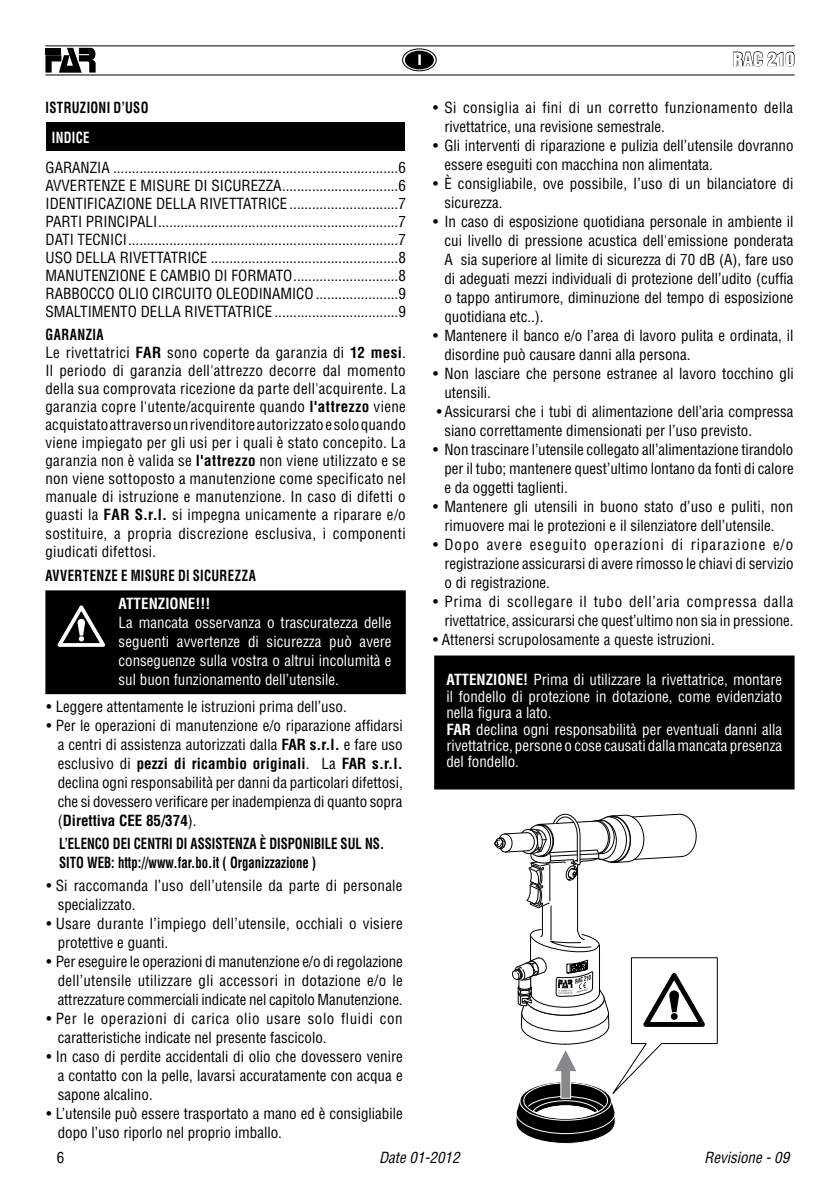
<style>
.page{position:relative;width:840px;height:1191px;background:#fff}
.page>*{position:absolute;margin:0;border:0;box-sizing:border-box;transform-origin:0 0}
.t1{font:900 condensed 18px "Helvetica LT Std";color:#fff}
.t2{font:condensed 15px/19px "Helvetica LT Std";color:#000}
.t3{font:condensed 15px/18px "Helvetica LT Std";letter-spacing:.02em;color:#000}
.t4{font:condensed 15px/16.4px "Helvetica LT Std";color:#fff;text-align:justify}
.t5{font:700 condensed 15px/19px "Helvetica LT Std";color:#000;scale:.85 1}
.t6{font:condensed 15px/19px "Helvetica LT Std";letter-spacing:.03em;color:#000}
.t7{font:700 condensed 15px "Helvetica LT Std";letter-spacing:.03em;color:#000;scale:.85 1}
.t8{font:italic condensed 15px "Helvetica LT Std";color:#000}
.t9{font:700 condensed 15px "Helvetica LT Std";letter-spacing:.025em;color:#000;scale:.85 1}
.t10{font:700 condensed 15px "Helvetica LT Std";color:#fff}
.t11{font:700 condensed 15px "Helvetica LT Std";color:#fff;scale:.85 1}
.t12{font:900 condensed 14px "Helvetica LT Std";color:#fff}
.t13{font:italic 700 condensed 6.2px "Helvetica LT Std";color:#000;scale:.75 1}
.s1{font-weight:700}
</style>
<div class="page">
<hr style="left:45px;top:45px;width:749px;height:1px;background:#000">
<hr style="left:45px;top:74px;width:749px;height:1px;background:#000">
<div style="left:406px;top:52px;width:26px;height:16px;background:#000;border-radius:50%"></div>
<div style="left:405px;top:51px;width:28px;height:18px;border:2px solid #000;border-radius:50%"></div>
<div style="left:402px;top:49px;width:34px;height:22px;border:1px solid #000;border-radius:50%"></div>
<svg style="left:732px;top:45px;width:62px;height:30px"></svg>
<svg style="left:45px;top:48px;width:51px;height:25px"></svg>
<div style="left:46px;top:123px;width:358px;height:28px;background:#000"></div>
<div style="left:46px;top:591px;width:358px;height:102px;background:#000"></div>
<div style="left:45px;top:590px;width:360px;height:104px;border:2px solid #000"></div>
<svg style="left:57px;top:605px;width:48px;height:42px"></svg>
<div style="left:435px;top:656px;width:358px;height:132px;background:#000"></div>
<div style="left:434px;top:655px;width:360px;height:134px;border:2px solid #000"></div>
<svg style="left:494px;top:813px;width:223px;height:331px"></svg>
<p class="t12" style="left:417px;top:51px;width:5px">I</p>
<p class="t1" style="left:732px;top:48px;width:63px">RAC 210</p>
<p class="t9" style="left:45px;top:98px;width:123px">ISTRUZIONI D’USO</p>
<p class="t11" style="left:52px;top:128px;width:46px">INDICE</p>
<p class="t2" style="left:45px;top:158px;width:361px;line-height:18px;text-align:justify">GARANZIA ............................................................................6<br>AVVERTENZE E MISURE DI SICUREZZA...............................6<br>IDENTIFICAZIONE DELLA RIVETTATRICE .............................7<br>PARTI PRINCIPALI................................................................7<br>DATI TECNICI........................................................................7<br>USO DELLA RIVETTATRICE ..................................................8<br>MANUTENZIONE E CAMBIO DI FORMATO............................8<br>RABBOCCO OLIO CIRCUITO OLEODINAMICO......................9<br>SMALTIMENTO DELLA RIVETTATRICE .................................9</p>
<p class="t3" style="left:45px;top:326px;width:362px"><span class="s1">GARANZIA<br></span>Le rivettatrici <span class="s1">FAR</span> sono coperte da garanzia di <span class="s1">12 mesi</span>.<br>Il periodo di garanzia dell'attrezzo decorre dal momento della sua comprovata ricezione da parte dell'acquirente. La garanzia copre l'utente/acquirente quando <span class="s1">l'attrezzo</span> viene acquistato attraverso un rivenditore autorizzato e solo quando viene impiegato per gli usi per i quali è stato concepito. La garanzia non è valida se <span class="s1">l'attrezzo</span> non viene utilizzato e se non viene sottoposto a manutenzione come specificato nel manuale di istruzione e manutenzione. In caso di difetti o guasti la <span class="s1">FAR S.r.l.</span> si impegna unicamente a riparare e/o sostituire, a propria discrezione esclusiva, i componenti giudicati difettosi.</p>
<p class="t7" style="left:45px;top:565px;width:249px">AVVERTENZE E MISURE Dl SICUREZZA</p>
<p class="t10" style="left:118px;top:594px;width:93px">ATTENZIONE!!!</p>
<p class="t4" style="left:118px;top:613px;width:274px;line-height:19px">La mancata osservanza o trascuratezza delle seguenti avvertenze di sicurezza può avere conseguenze sulla vostra o altrui incolumità e sul buon funzionamento dell’utensile.</p>
<p class="t2" style="left:46px;top:697px;width:302px">• Leggere attentamente le istruzioni prima dell’uso.</p>
<p class="t2" style="left:58px;top:716px;width:346px;text-align:justify;text-indent:-11px">• Per le operazioni di manutenzione e/o riparazione affidarsi a centri di assistenza autorizzati dalla <span class="s1">FAR s.r.l.</span> e fare uso esclusivo di <span class="s1">pezzi di ricambio originali</span>. La <span class="s1">FAR s.r.l. </span>declina ogni responsabilità per danni da particolari difettosi, che si dovessero verificare per inadempienza di quanto sopra (<span class="s1">Direttiva CEE 85/374</span>).</p>
<p class="t5" style="left:59px;top:834px;width:384px">L’ELENCO DEI CENTRI DI ASSISTENZA È DISPONIBILE SUL NS.<br>SITO WEB: http://www.far.bo.it ( Organizzazione )</p>
<p class="t2" style="left:58px;top:876px;width:346px;text-indent:-11px">• Si raccomanda l’uso dell’utensile da parte di personale specializzato.</p>
<p class="t3" style="left:58px;top:914px;width:346px;line-height:19px;text-indent:-11px">• Usare durante l’impiego dell’utensile, occhiali o visiere protettive e guanti.</p>
<p class="t2" style="left:58px;top:952px;width:346px;text-align:justify;text-indent:-11px">• Per eseguire le operazioni di manutenzione e/o di regolazione dell’utensile utilizzare gli accessori in dotazione e/o le attrezzature commerciali indicate nel capitolo Manutenzione.</p>
<p class="t2" style="left:58px;top:1009px;width:346px;text-indent:-11px">• Per le operazioni di carica olio usare solo fluidi con caratteristiche indicate nel presente fascicolo.</p>
<p class="t2" style="left:58px;top:1047px;width:346px;text-align:justify;text-indent:-11px">• In caso di perdite accidentali di olio che dovessero venire a contatto con la pelle, lavarsi accuratamente con acqua e sapone alcalino.</p>
<p class="t2" style="left:58px;top:1104px;width:346px;text-indent:-11px">• L’utensile può essere trasportato a mano ed è consigliabile dopo l’uso riporlo nel proprio imballo.</p>
<p class="t6" style="left:444px;top:98px;width:350px;text-indent:-11px">• Si consiglia ai fini di un corretto funzionamento della rivettatrice, una revisione semestrale.</p>
<p class="t2" style="left:444px;top:136px;width:350px;text-indent:-11px">• Gli interventi di riparazione e pulizia dell’utensile dovranno essere eseguiti con macchina non alimentata.</p>
<p class="t2" style="left:444px;top:174px;width:350px;text-indent:-11px">• È consigliabile, ove possibile, I’uso di un bilanciatore di sicurezza.</p>
<p class="t2" style="left:444px;top:212px;width:350px;text-align:justify;text-indent:-11px">• In caso di esposizione quotidiana personale in ambiente il cui livello di pressione acustica dell'emissione ponderata A sia superiore al limite di sicurezza di 70 dB (A), fare uso di adeguati mezzi individuali di protezione dell’udito (cuffia o tappo antirumore, diminuzione del tempo di esposizione quotidiana etc..).</p>
<p class="t2" style="left:444px;top:326px;width:350px;text-indent:-11px">• Mantenere il banco e/o l’area di lavoro pulita e ordinata, il disordine può causare danni alla persona.</p>
<p class="t2" style="left:444px;top:364px;width:350px;text-indent:-11px">• Non lasciare che persone estranee al lavoro tocchino gli utensili.</p>
<p class="t2" style="left:444px;top:402px;width:350px;text-indent:-8px">• Assicurarsi che i tubi di alimentazione dell’aria compressa siano correttamente dimensionati per l’uso previsto.</p>
<p class="t2" style="left:444px;top:440px;width:350px;text-align:justify;text-indent:-11px">• Non trascinare l’utensile collegato all’alimentazione tirandolo per il tubo; mantenere quest’ultimo lontano da fonti di calore e da oggetti taglienti.</p>
<p class="t2" style="left:433px;top:497px;width:361px;text-align:center">• Mantenere gli utensili in buono stato d’uso e puliti, non rimuovere mai le protezioni e il silenziatore dell’utensile.</p>
<p class="t2" style="left:444px;top:535px;width:350px;text-align:justify;text-indent:-11px">• Dopo avere eseguito operazioni di riparazione e/o registrazione assicurarsi di avere rimosso le chiavi di servizio o di registrazione.</p>
<p class="t2" style="left:433px;top:592px;width:362px;text-align:right">• Prima di scollegare il tubo dell’aria compressa dalla rivettatrice, assicurarsi che quest’ultimo non sia in pressione.</p>
<p class="t2" style="left:433px;top:630px;width:283px">• Attenersi scrupolosamente a queste istruzioni.</p>
<p class="t4" style="left:446px;top:671px;width:337px;text-align:left"><span class="s1">ATTENZIONE!</span> Prima di utilizzare la rivettatrice, montare il fondello di protezione in dotazione, come evidenziato nella figura a lato.<br><span class="s1">FAR</span> declina ogni responsabilità per eventuali danni alla rivettatrice, persone o cose causati dalla mancata presenza del fondello.</p>
<p class="t13" style="left:573px;top:977px;width:23px;rotate:-15deg">RAC 210</p>
<p class="t2" style="left:57px;top:1147px;width:9px">6</p>
<p class="t8" style="left:379px;top:1147px;width:82px">Date 01-2012</p>
<p class="t8" style="left:703px;top:1147px;width:86px">Revisione - 09</p>
</div>
